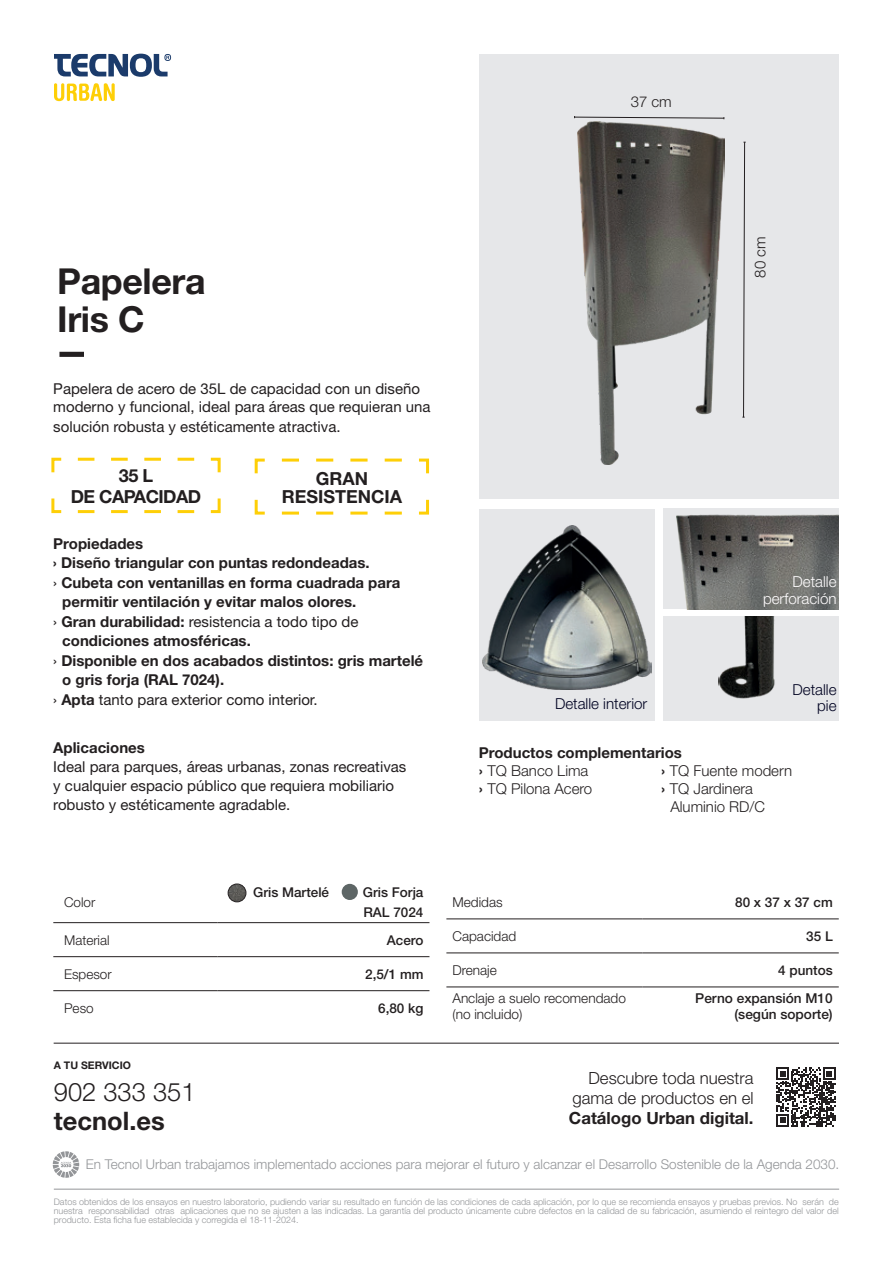
<style>
.page{position:relative;width:893px;height:1263px;background:#fff}
.page>*{position:absolute;margin:0;border:0;box-sizing:border-box;transform-origin:0 0}
.t1{font:700 35.85px/37.5px "Helvetica Neue";letter-spacing:-.01em;color:#231f20}
.t2{font:300 25.5px "Helvetica Neue";color:#231f20}
.t3{font:700 25.5px "Helvetica Neue";color:#231f20}
.t4{font:700 18px/18px "Helvetica Neue";color:#231f20;text-align:center}
.t5{font:700 18px/21.6px "Helvetica Neue";letter-spacing:-.03em;color:#231f20;text-align:center}
.t6{font:300 16.8px/20.1px "Helvetica Neue";color:#231f20;text-align:right}
.t7{font:700 16.8px "Helvetica Neue";color:#231f20}
.t8{font:300 15.15px/16.5px "Helvetica Neue";color:#000221;text-align:right}
.t9{font:300 15.15px/16.5px "Helvetica Neue";color:#fefcfd;text-align:right}
.t10{font:15px/19.2px "Helvetica Neue";color:#231f20}
.t11{font:700 15px/18.1px "Helvetica Neue";color:#231f20}
.t12{font:300 15px "Helvetica Neue";color:#231f20}
.t13{font:300 13.65px/16.4px "Helvetica Neue LT Pro";color:#231f20}
.t14{font:500 13.65px/16.4px "Helvetica Neue LT Pro";color:#231f20;text-align:right}
.t15{font:300 13.5px "Helvetica Neue";color:#939598}
.t16{font:500 13.5px/19.5px "Helvetica Neue";color:#231f20}
.t17{font:300 13.5px "Helvetica Neue";color:#231f20}
.t18{font:500 13.5px "Helvetica Neue LT Pro";color:#231f20}
.t19{font:700 10.5px "Helvetica Neue LT Pro";color:#231f20}
.t20{font:300 9px/9px "Helvetica Neue";color:#939598;text-align:justify}
.s1{font-weight:400}
.s2{font-weight:700}
.s3{font-weight:300}
</style>
<div class="page">
<div style="left:59px;top:352px;width:25px;height:5px;background:#231f20"></div>
<div style="left:479px;top:54px;width:360px;height:444px;background:#e6e7e9"></div>
<svg style="left:254px;top:458px;width:176px;height:57px"></svg>
<svg style="left:51px;top:457px;width:170px;height:57px"></svg>
<svg style="left:776px;top:1067px;width:59px;height:59px"></svg>
<svg style="left:53px;top:1151px;width:26px;height:27px"></svg>
<hr style="left:54px;top:1189px;width:785px;height:1px;background:#939598">
<hr style="left:54px;top:1043px;width:785px;height:1px;background:#231f20">
<svg style="left:742px;top:142px;width:4px;height:276px"></svg>
<svg style="left:574px;top:116px;width:151px;height:3px"></svg>
<div style="left:479px;top:509px;width:175px;height:212px;background:#e6e7e9"></div>
<img style="left:482px;top:526px;width:169px;height:164px">
<img style="left:577px;top:122px;width:148px;height:342px">
<div style="left:663px;top:509px;width:176px;height:100px;background:#e6e7e9"></div>
<img style="left:676px;top:514px;width:163px;height:95px">
<div style="left:663px;top:616px;width:176px;height:105px;background:#e6e7e9"></div>
<img style="left:719px;top:616px;width:56px;height:83px">
<svg style="left:54px;top:54px;width:117px;height:23px"></svg>
<svg style="left:54px;top:83px;width:61px;height:18px"></svg>
<div style="left:342px;top:884px;width:16px;height:16px;background:#5e6666;border-radius:50%"></div>
<img style="left:228px;top:884px;width:18px;height:18px;border-radius:9px">
<div style="left:228px;top:884px;width:18px;height:18px;border:1px solid #231f20;border-radius:50%"></div>
<hr style="left:53px;top:922px;width:165px;height:1px;background:#231f20">
<hr style="left:218px;top:922px;width:211px;height:1px;background:#231f20">
<hr style="left:53px;top:956px;width:165px;height:1px;background:#231f20">
<hr style="left:218px;top:956px;width:211px;height:1px;background:#231f20">
<hr style="left:53px;top:990px;width:165px;height:1px;background:#231f20">
<hr style="left:218px;top:990px;width:211px;height:1px;background:#231f20">
<hr style="left:446px;top:919px;width:197px;height:1px;background:#231f20">
<hr style="left:643px;top:919px;width:196px;height:1px;background:#231f20">
<hr style="left:446px;top:953px;width:197px;height:1px;background:#231f20">
<hr style="left:643px;top:953px;width:196px;height:1px;background:#231f20">
<hr style="left:446px;top:987px;width:197px;height:1px;background:#231f20">
<hr style="left:643px;top:987px;width:196px;height:1px;background:#231f20">
<h3 class="t12" style="left:631px;top:93px;width:43px">37 cm</h3>
<h1 class="t1" style="left:57px;top:262px;width:150px">Papelera<br>Iris C</h1>
<h3 class="t10" style="left:53px;top:379px;width:379px;line-height:18px">Papelera de acero de 35L de capacidad con un diseño moderno y funcional, ideal para áreas que requieran una</h3>
<h3 class="t10" style="left:53px;top:417px;width:289px">solución robusta y estéticamente atractiva.</h3>
<h3 class="t5" style="left:71px;top:464px;width:132px">35 L<br>DE CAPACIDAD</h3>
<h3 class="t4" style="left:282px;top:469px;width:122px">GRAN<br>RESISTENCIA</h3>
<h3 class="t11" style="left:53px;top:534px;width:91px">Propiedades</h3>
<h3 class="t11" style="left:53px;top:553px;width:318px">› Diseño triangular con puntas redondeadas.</h3>
<h3 class="t11" style="left:53px;top:573px;width:349px"><span class="s1">›</span> Cubeta con ventanillas en forma cuadrada para</h3>
<h3 class="t11" style="left:62px;top:592px;width:296px">permitir ventilación y evitar malos olores.</h3>
<h3 class="t10" style="left:53px;top:612px;width:307px">› <span class="s2">Gran durabilidad:</span> resistencia a todo tipo de</h3>
<h3 class="t11" style="left:62px;top:631px;width:190px">condiciones atmosféricas.</h3>
<h3 class="t11" style="left:53px;top:651px;width:371px"><span class="s1">›</span> Disponible en dos acabados distintos: gris martelé</h3>
<h3 class="t11" style="left:62px;top:670px;width:163px">o gris forja (RAL 7024).</h3>
<h3 class="t10" style="left:53px;top:690px;width:266px">› <span class="s2">Apta</span> tanto para exterior como interior.</h3>
<h3 class="t11" style="left:53px;top:738px;width:93px">Aplicaciones</h3>
<h3 class="t10" style="left:53px;top:757px;width:355px">Ideal para parques, áreas urbanas, zonas recreativas y cualquier espacio público que requiera mobiliario robusto y estéticamente agradable.</h3>
<h3 class="t12" style="left:751px;top:278px;width:43px;rotate:-90deg">80 cm</h3>
<h3 class="t8" style="left:555px;top:695px;width:94px">Detalle interior</h3>
<h3 class="t9" style="left:763px;top:573px;width:75px">Detalle perforación</h3>
<h3 class="t8" style="left:793px;top:681px;width:46px">Detalle pie</h3>
<h3 class="t11" style="left:479px;top:743px;width:204px">Productos complementarios › <span class="s3">TQ Banco Lima<br></span>› <span class="s3">TQ Pilona Acero</span></h3>
<h3 class="t12" style="left:661px;top:761px;width:132px"><span class="s2">›</span> TQ Fuente modern</h3>
<h3 class="t12" style="left:661px;top:779px;width:93px"><span class="s2">›</span> TQ Jardinera</h3>
<h3 class="t12" style="left:670px;top:797px;width:96px">Aluminio RD/C</h3>
<h3 class="t17" style="left:64px;top:894px;width:33px">Color</h3>
<h3 class="t16" style="left:253px;top:882px;width:78px">Gris Martelé</h3>
<h3 class="t16" style="left:363px;top:882px;width:62px">Gris Forja<br>RAL 7024</h3>
<h3 class="t17" style="left:64px;top:932px;width:47px">Material</h3>
<h3 class="t16" style="left:387px;top:930px;width:38px">Acero</h3>
<h3 class="t17" style="left:64px;top:966px;width:49px">Espesor</h3>
<h3 class="t16" style="left:365px;top:964px;width:60px">2,5/1 mm</h3>
<h3 class="t17" style="left:64px;top:1000px;width:31px">Peso</h3>
<h3 class="t16" style="left:378px;top:998px;width:47px">6,80 kg</h3>
<h3 class="t13" style="left:452px;top:893px;width:52px">Medidas</h3>
<h3 class="t18" style="left:735px;top:894px;width:99px">80 x 37 x 37 cm</h3>
<h3 class="t13" style="left:452px;top:927px;width:65px">Capacidad</h3>
<h3 class="t18" style="left:806px;top:928px;width:28px">35 L</h3>
<h3 class="t13" style="left:452px;top:961px;width:46px">Drenaje</h3>
<h3 class="t18" style="left:778px;top:962px;width:56px">4 puntos</h3>
<h3 class="t13" style="left:452px;top:989px;width:175px">Anclaje a suelo recomendado (no incluido)</h3>
<h3 class="t14" style="left:695px;top:989px;width:139px">Perno expansión M10 (según soporte)</h3>
<p class="t19" style="left:54px;top:1058px;width:79px">A TU SERVICIO</p>
<h2 class="t2" style="left:54px;top:1076px;width:143px">902 333 351</h2>
<h2 class="t3" style="left:54px;top:1105px;width:112px">tecnol.es</h2>
<h3 class="t6" style="left:573px;top:1067px;width:182px">Descubre toda nuestra gama de productos en el</h3>
<h3 class="t7" style="left:569px;top:1107px;width:186px">Catálogo Urban digital.</h3>
<h3 class="t15" style="left:86px;top:1155px;width:755px">En Tecnol Urban trabajamos implementado acciones para mejorar el futuro y alcanzar el Desarrollo Sostenible de la Agenda 2030.</h3>
<p class="t20" style="left:54px;top:1197px;width:786px">Datos obtenidos de los ensayos en nuestro laboratorio, pudiendo variar su resultado en función de las condiciones de cada aplicación, por lo que se recomienda ensayos y pruebas previos. No serán de nuestra responsabilidad otras aplicaciones que no se ajusten a las indicadas. La garantía del producto únicamente cubre defectos en la calidad de su fabricación, asumiendo el reintegro del valor del producto. Esta ficha fue establecida y corregida el 18-11-2024.</p>
</div>
